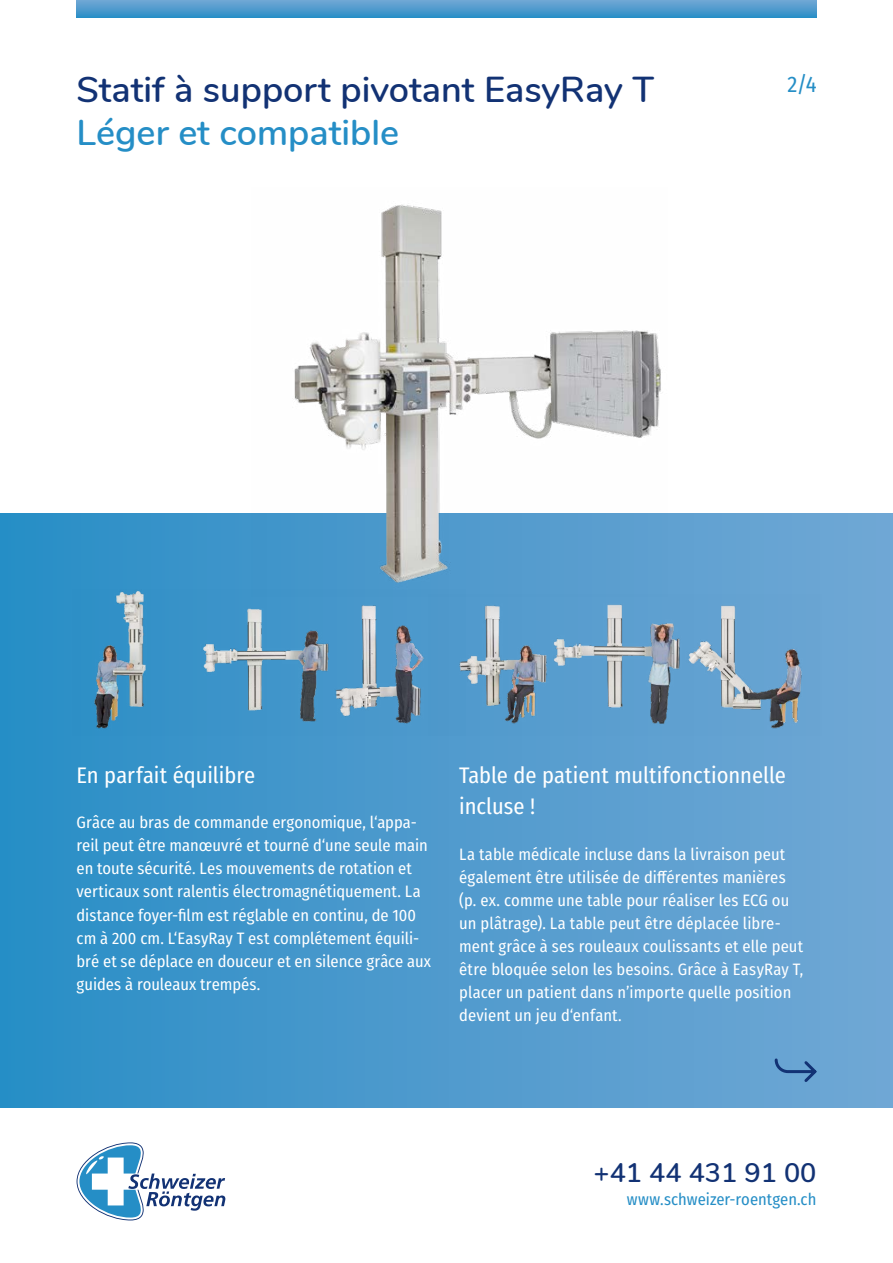
<style>
.page{position:relative;width:893px;height:1263px;background:#fff}
.page>*{position:absolute;margin:0;border:0;box-sizing:border-box;transform-origin:0 0}
.t1{font:600 36px "Nunito";color:#123274}
.t2{font:600 36px "Nunito";color:#258ec6}
.t3{font:600 27px "Nunito";color:#123274}
.t4{font:22.5px/31.5px "Fira Sans Condensed";color:#fff}
.t5{font:22.5px "Fira Sans Condensed";color:#258ec6}
.t6{font:16.5px/23.1px "Fira Sans Condensed";letter-spacing:.005em;color:#fff}
.t7{font:16.5px "Fira Sans Condensed";color:#258ec6}
</style>
<div class="page">
<svg style="left:77px;top:1142px;width:148px;height:78px"></svg>
<hr style="left:76px;top:1107px;width:740px;height:1px;background:#dadada">
<svg style="left:76px;top:0;width:741px;height:17px"></svg>
<div style="left:0;top:513px;width:893px;height:594px;background:linear-gradient(to right,#2a8ec6,#72a7d5)"></div>
<svg style="left:773px;top:1057px;width:46px;height:28px"></svg>
<img style="left:251px;top:204px;width:416px;height:390px">
<img style="left:73px;top:590px;width:392px;height:145px">
<img style="left:429px;top:594px;width:392px;height:141px">
<h1 class="t1" style="left:77px;top:63px;width:579px">Statif à support pivotant EasyRay T</h1>
<h1 class="t2" style="left:77px;top:106px;width:324px">Léger et compatible</h1>
<h3 class="t5" style="left:787px;top:67px;width:31px">2/4</h3>
<h3 class="t4" style="left:77px;top:758px;width:180px">En parfait équilibre</h3>
<p class="t6" style="left:77px;top:810px;width:356px">Grâce au bras de commande ergonomique, l‘appa&shy;reil peut être manœuvré et tourné d‘une seule main en toute sécurité. Les mouvements de rotation et verticaux sont ralentis électromagnétiquement. La distance foyer-film est réglable en continu, de 100 cm à 200 cm. L‘EasyRay T est complétement équili&shy;bré et se déplace en douceur et en silence grâce aux guides à rouleaux trempés.</p>
<h3 class="t4" style="left:459px;top:758px;width:328px">Table de patient multifonctionnelle incluse !</h3>
<p class="t6" style="left:459px;top:842px;width:346px">La table médicale incluse dans la livraison peut également être utilisée de différentes manières (p. ex. comme une table pour réaliser les ECG ou un plâtrage). La table peut être déplacée libre&shy;ment grâce à ses rouleaux coulissants et elle peut être bloquée selon les besoins. Grâce à EasyRay T, placer un patient dans n’importe quelle position devient un jeu d‘enfant.</p>
<h2 class="t3" style="left:593px;top:1153px;width:224px">+41 44 431 91 00</h2>
<p class="t7" style="left:627px;top:1187px;width:191px">www.schweizer-roentgen.ch</p>
</div>
